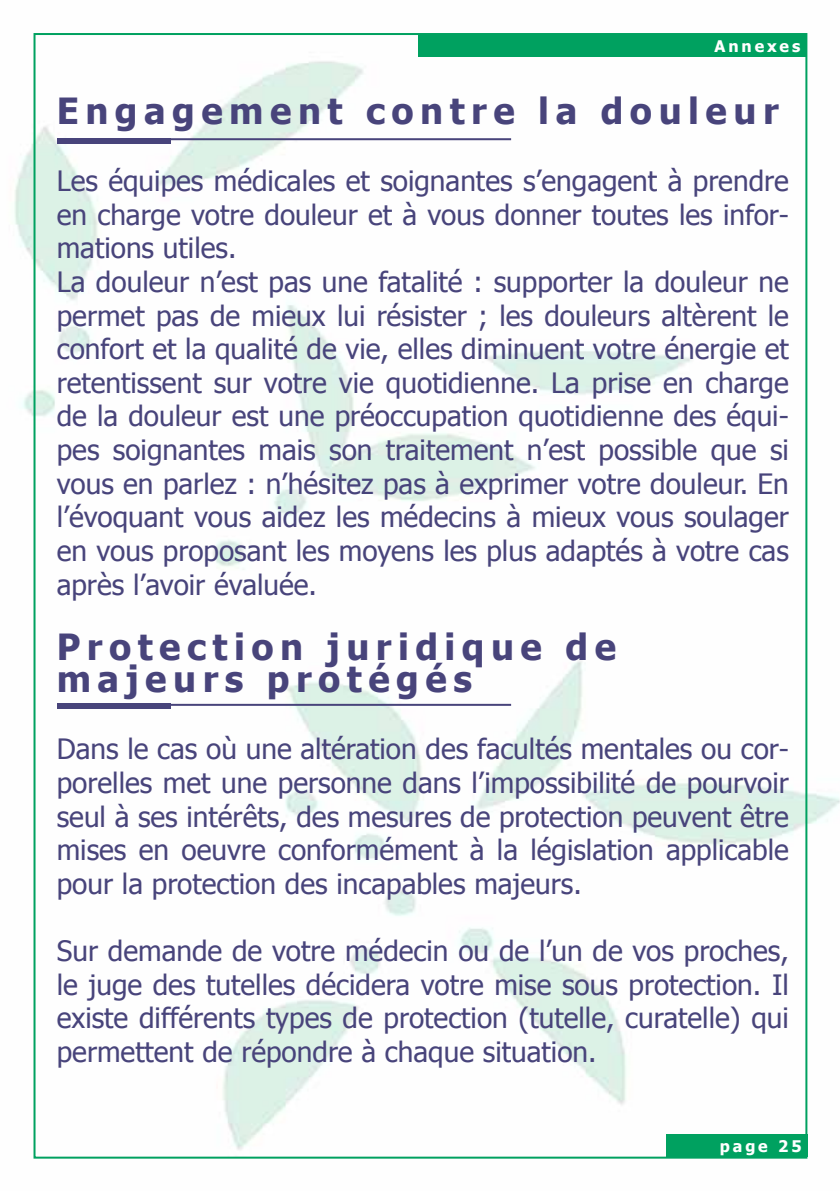
<style>
.page{position:relative;width:840px;height:1191px;background:#fff}
.page>*{position:absolute;margin:0;border:0;box-sizing:border-box;transform-origin:0 0}
.t1{font:700 36px/32px "Tahoma";letter-spacing:.18em;color:#48447b}
.t2{font:28px/33.6px "Tahoma";color:#48447b;text-align:justify}
.t3{font:700 16px "Tahoma";letter-spacing:.18em;color:#fff}
</style>
<div class="page">
<img style="left:14px;top:33px;width:825px;height:1126px">
<hr style="left:57px;top:138px;width:454px;height:2px;background:#48447b">
<div style="left:57px;top:138px;width:113px;height:5px;background:#48447b"></div>
<hr style="left:57px;top:704px;width:454px;height:2px;background:#48447b">
<div style="left:57px;top:704px;width:113px;height:5px;background:#48447b"></div>
<div style="left:666px;top:1134px;width:141px;height:22px;background:#00a160"></div>
<div style="left:418px;top:34px;width:387px;height:22px;background:#00a160"></div>
<p class="t3" style="left:714px;top:35px;width:87px">Annexes</p>
<p class="t1" style="left:57px;top:93px;width:723px">Engagement contre la douleur</p>
<p class="t2" style="left:57px;top:163px;width:733px;text-align:left">Les équipes médicales et soignantes s’engagent à prendre en charge votre douleur et à vous donner toutes les infor&shy;mations utiles.<br>La douleur n’est pas une fatalité : supporter la douleur ne permet pas de mieux lui résister ; les douleurs altèrent le confort et la qualité de vie, elles diminuent votre énergie et retentissent sur votre vie quotidienne. La prise en charge de la douleur est une préoccupation quotidienne des équi&shy;pes soignantes mais son traitement n’est possible que si vous en parlez : n’hésitez pas à exprimer votre douleur. En l’évoquant vous aidez les médecins à mieux vous soulager en vous proposant les moyens les plus adaptés à votre cas après l’avoir évaluée.</p>
<p class="t1" style="left:57px;top:629px;width:560px">Protection juridique de majeurs protégés</p>
<p class="t2" style="left:57px;top:731px;width:733px">Dans le cas où une altération des facultés mentales ou cor&shy;porelles met une personne dans l’impossibilité de pourvoir seul à ses intérêts, des mesures de protection peuvent être mises en oeuvre conformément à la législation applicable pour la protection des incapables majeurs.</p>
<p class="t2" style="left:57px;top:932px;width:733px">Sur demande de votre médecin ou de l’un de vos proches, le juge des tutelles décidera votre mise sous protection. Il existe différents types de protection (tutelle, curatelle) qui permettent de répondre à chaque situation.</p>
<p class="t3" style="left:719px;top:1134px;width:83px">page 25</p>
</div>
